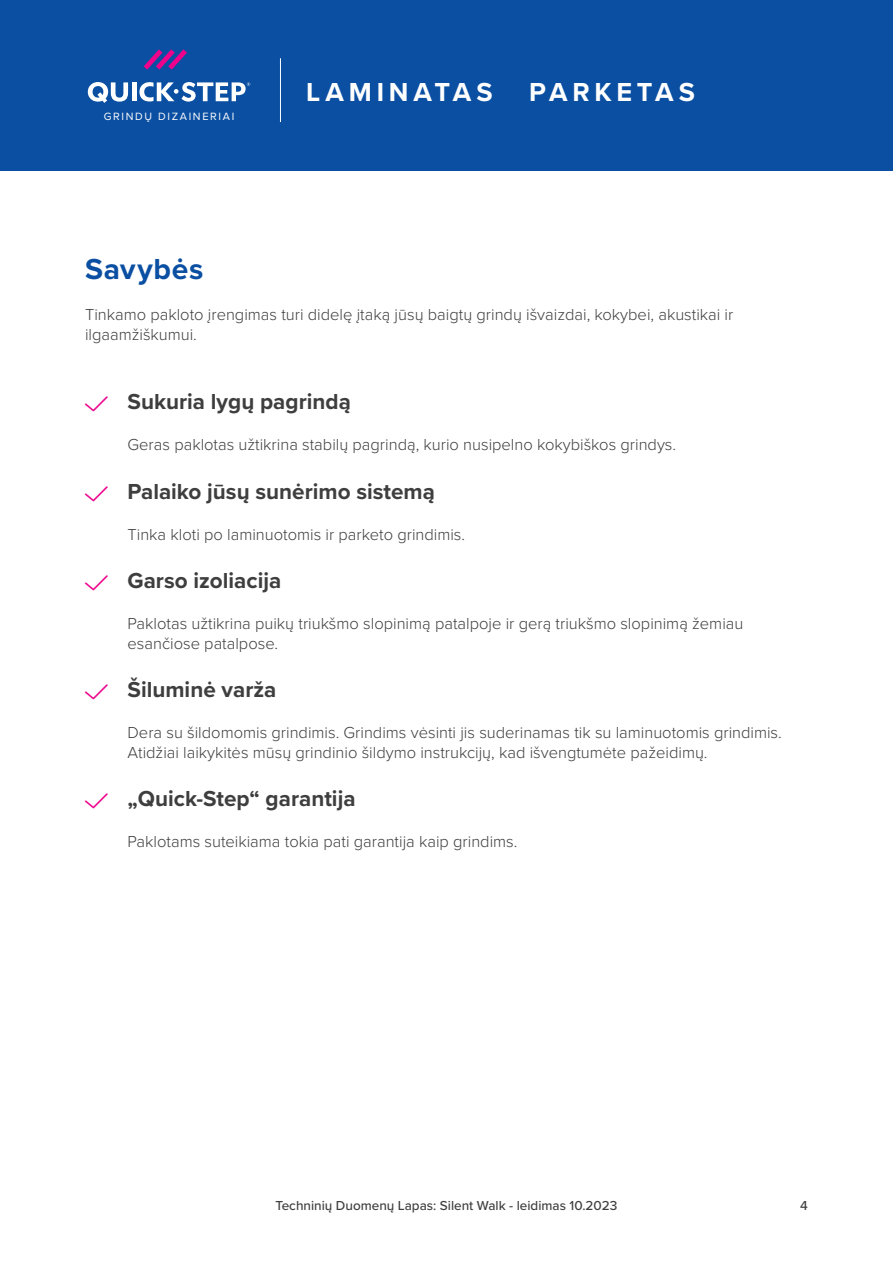
<style>
.page{position:relative;width:893px;height:1263px;background:#fff}
.page>*{position:absolute;margin:0;border:0;box-sizing:border-box;transform-origin:0 0}
.t1{font:700 30px "Proxima Nova";letter-spacing:.025em;color:#0a4fa2}
.Range{font:700 27px "Proxima Nova";letter-spacing:.175em;color:#fff}
.t2{font:700 22.5px "Proxima Nova";color:#3e3e3f}
.List-Description{font:300 16.5px/19.8px "Proxima Nova";color:#3e3e3f}
.BodyText{font:300 16.5px/19.8px "Proxima Nova";color:#3e3e3f}
.t3{font:500 13.5px "Proxima Nova";color:#3e3e3f}
.FloorDesigners{font:10.95px "Proxima Nova";letter-spacing:.15em;color:#fff}
</style>
<div class="page">
<div style="left:0;top:0;width:893px;height:170px;background:#0a4fa2"></div>
<hr style="left:280px;top:58px;width:1px;height:64px;background:#fff">
<svg style="left:144px;top:49px;width:43px;height:21px"></svg>
<svg style="left:88px;top:82px;width:40px;height:21px"></svg>
<hr style="left:132px;top:82px;width:4px;height:19px;background:#fff">
<svg style="left:139px;top:82px;width:111px;height:20px"></svg>
<p class="FloorDesigners" style="left:104px;top:108px;width:132px">GRINDŲ DIZAINERIAI</p>
<p class="Range" style="left:306px;top:72px;width:188px">LAMINATAS</p>
<p class="Range" style="left:529px;top:72px;width:167px">PARKETAS</p>
<p class="t1" style="left:85px;top:246px;width:120px">Savybės</p>
<p class="BodyText" style="left:85px;top:304px;width:650px">Tinkamo pakloto įrengimas turi didelę įtaką jūsų baigtų grindų išvaizdai, kokybei, akustikai ir ilgaamžiškumui.</p>
<p class="t2" style="left:128px;top:385px;width:225px">Sukuria lygų pagrindą</p>
<p class="List-Description" style="left:128px;top:434px;width:550px">Geras paklotas užtikrina stabilų pagrindą, kurio nusipelno kokybiškos grindys.</p>
<p class="t2" style="left:128px;top:474px;width:309px">Palaiko jūsų sunėrimo sistemą</p>
<p class="List-Description" style="left:128px;top:523px;width:339px">Tinka kloti po laminuotomis ir parketo grindimis.</p>
<p class="t2" style="left:128px;top:564px;width:155px">Garso izoliacija</p>
<p class="List-Description" style="left:128px;top:613px;width:617px">Paklotas užtikrina puikų triukšmo slopinimą patalpoje ir gerą triukšmo slopinimą žemiau esančiose patalpose.</p>
<p class="t2" style="left:128px;top:673px;width:150px">Šiluminė varža</p>
<p class="List-Description" style="left:128px;top:722px;width:656px">Dera su šildomomis grindimis. Grindims vėsinti jis suderinamas tik su laminuotomis grindimis.<br>Atidžiai laikykitės mūsų grindinio šildymo instrukcijų, kad išvengtumėte pažeidimų.</p>
<p class="t2" style="left:128px;top:782px;width:229px">„Quick-Step“ garantija</p>
<p class="List-Description" style="left:128px;top:831px;width:391px">Paklotams suteikiama tokia pati garantija kaip grindims.</p>
<p class="t3" style="left:275px;top:1195px;width:343px">Techninių Duomenų Lapas: Silent Walk - leidimas 10.2023</p>
<p class="t3" style="left:800px;top:1195px;width:9px">4</p>
</div>
